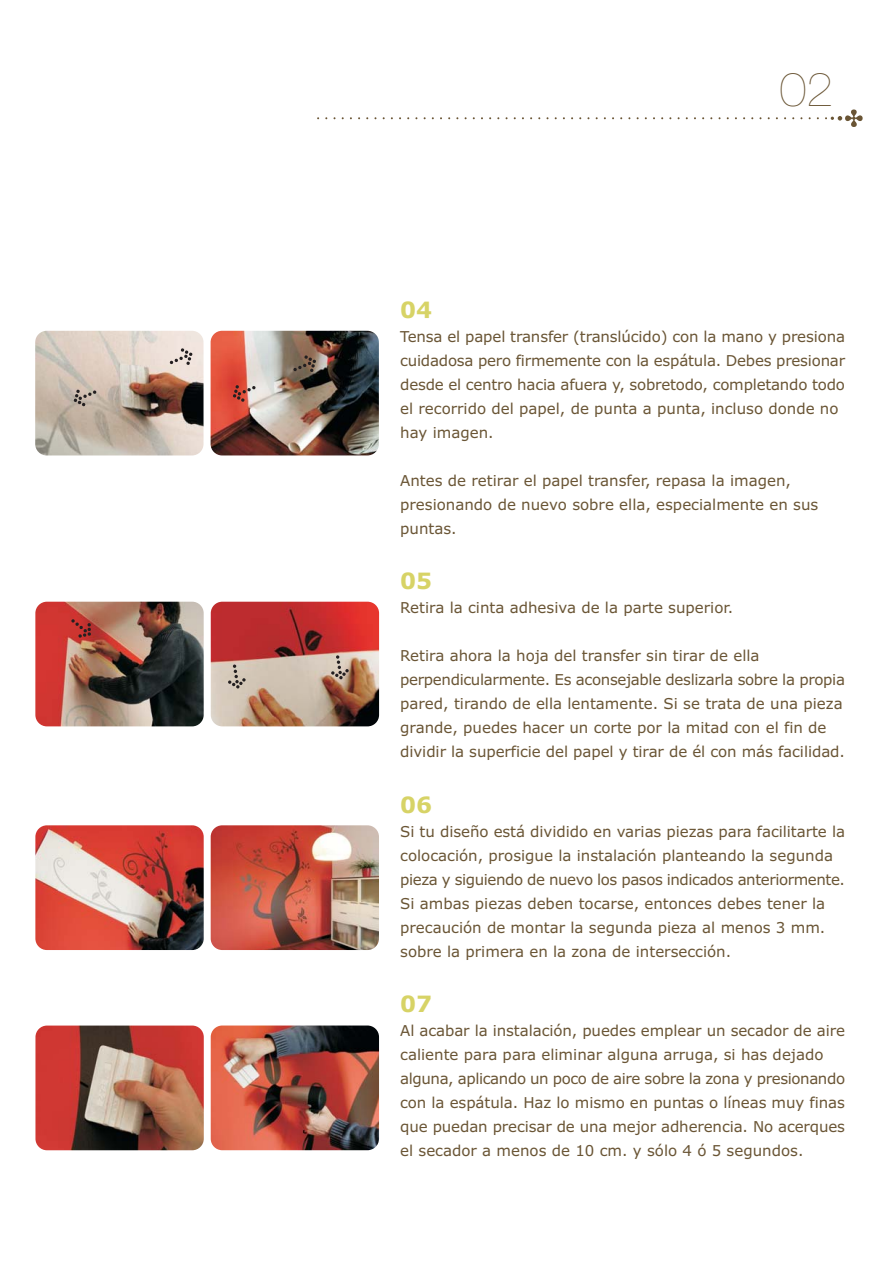
<style>
.page{position:relative;width:893px;height:1263px;background:#fff}
.page>*{position:absolute;margin:0;border:0;box-sizing:border-box;transform-origin:0 0}
.t1{font:200 47.7px "Helvetica Neue";color:#6a5535}
.t2{font:700 22.5px "Verdana";color:#d7d366}
.t3{font:15px/24px "Verdana";letter-spacing:-.005em;color:#6a5535}
</style>
<div class="page">
<img style="left:35px;top:331px;width:168px;height:124px;border-radius:12px">
<img style="left:210px;top:331px;width:169px;height:124px;border-radius:12px">
<img style="left:35px;top:602px;width:169px;height:124px;border-radius:12px">
<img style="left:211px;top:602px;width:168px;height:124px;border-radius:12px">
<img style="left:35px;top:825px;width:169px;height:125px;border-radius:12px">
<img style="left:35px;top:1026px;width:169px;height:124px;border-radius:12px">
<img style="left:211px;top:825px;width:168px;height:125px;border-radius:12px">
<img style="left:211px;top:1026px;width:168px;height:124px;border-radius:12px">
<svg style="left:74px;top:389px;width:23px;height:17px"></svg>
<svg style="left:170px;top:348px;width:23px;height:17px"></svg>
<svg style="left:233px;top:385px;width:23px;height:17px"></svg>
<svg style="left:293px;top:355px;width:23px;height:17px"></svg>
<svg style="left:71px;top:619px;width:20px;height:19px"></svg>
<svg style="left:228px;top:664px;width:18px;height:25px"></svg>
<svg style="left:331px;top:655px;width:18px;height:24px"></svg>
<svg style="left:825px;top:109px;width:37px;height:18px"></svg>
<h1 class="t1" style="left:779px;top:71px;width:54px">02</h1>
<h2 class="t2" style="left:400px;top:301px;width:33px">04</h2>
<p class="t3" style="left:400px;top:326px;width:446px">Tensa el papel transfer (translúcido) con la mano y presiona cuidadosa pero firmemente con la espátula. Debes presionar desde el centro hacia afuera y, sobretodo, completando todo el recorrido del papel, de punta a punta, incluso donde no hay imagen.</p>
<p class="t3" style="left:400px;top:470px;width:419px">Antes de retirar el papel transfer, repasa la imagen, presionando de nuevo sobre ella, especialmente en sus puntas.</p>
<h2 class="t2" style="left:400px;top:572px;width:33px">05</h2>
<p class="t3" style="left:400px;top:597px;width:334px">Retira la cinta adhesiva de la parte superior.</p>
<p class="t3" style="left:400px;top:645px;width:446px">Retira ahora la hoja del transfer sin tirar de ella perpendicularmente. Es aconsejable deslizarla sobre la propia pared, tirando de ella lentamente. Si se trata de una pieza grande, puedes hacer un corte por la mitad con el fin de dividir la superficie del papel y tirar de él con más facilidad.</p>
<h2 class="t2" style="left:400px;top:796px;width:33px">06</h2>
<p class="t3" style="left:400px;top:821px;width:446px">Si tu diseño está dividido en varias piezas para facilitarte la colocación, prosigue la instalación planteando la segunda pieza y siguiendo de nuevo los pasos indicados anteriormente.<br>Si ambas piezas deben tocarse, entonces debes tener la precaución de montar la segunda pieza al menos 3 mm. sobre la primera en la zona de intersección.</p>
<h2 class="t2" style="left:400px;top:995px;width:33px">07</h2>
<p class="t3" style="left:400px;top:1020px;width:446px">Al acabar la instalación, puedes emplear un secador de aire caliente para para eliminar alguna arruga, si has dejado alguna, aplicando un poco de aire sobre la zona y presionando con la espátula. Haz lo mismo en puntas o líneas muy finas que puedan precisar de una mejor adherencia. No acerques el secador a menos de 10 cm. y sólo 4 ó 5 segundos.</p>
</div>
